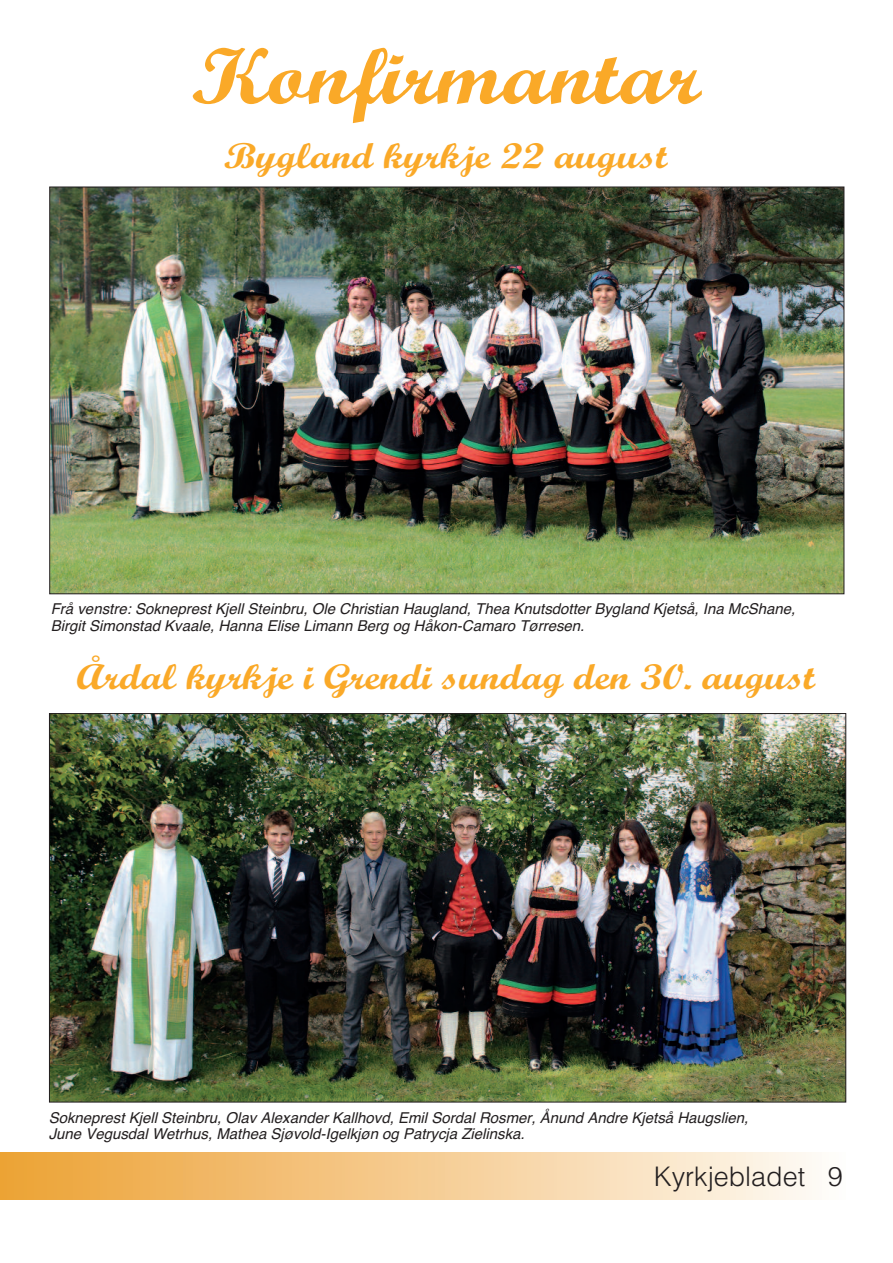
<style>
.page{position:relative;width:893px;height:1263px;background:#fff}
.page>*{position:absolute;margin:0;border:0;box-sizing:border-box;transform-origin:0 0}
.t1{font:700 79.5px "Script MT Std";color:#faa928;scale:1.15 1}
.t2{font:700 36px "Script MT Std";color:#faa928;scale:1.15 1}
.t3{font:300 27px "Helvetica";color:#231f20}
.t4{font:italic 15px/16.5px "Helvetica";color:#231f20}
</style>
<div class="page">
<div style="left:0;top:1152px;width:845px;height:47px;background:linear-gradient(to right,#eda133,#fefbf7)"></div>
<img style="left:51px;top:189px;width:791px;height:403px">
<img style="left:51px;top:715px;width:793px;height:385px">
<h1 class="t1" style="left:191px;top:48px;width:445px">Konfirmantar</h1>
<h2 class="t2" style="left:224px;top:143px;width:387px">Bygland kyrkje 22 august</h2>
<p class="t4" style="left:51px;top:601px;width:746px">Frå venstre: Sokneprest Kjell Steinbru, Ole Christian Haugland, Thea Knutsdotter Bygland Kjetså, Ina McShane,<br>Birgit Simonstad Kvaale, Hanna Elise Limann Berg og Håkon-Camaro Tørresen.</p>
<h2 class="t2" style="left:76px;top:664px;width:644px">Årdal kyrkje i Grendi sundag den 30. august</h2>
<p class="t4" style="left:49px;top:1109px;width:701px">Sokneprest Kjell Steinbru, Olav Alexander Kallhovd, Emil Sordal Rosmer, Ånund Andre Kjetså Haugslien,<br>June Vegusdal Wetrhus, Mathea Sjøvold-Igelkjøn og Patrycja Zielinska.</p>
<h3 class="t3" style="left:654px;top:1153px;width:191px">Kyrkjebladet 9</h3>
</div>
